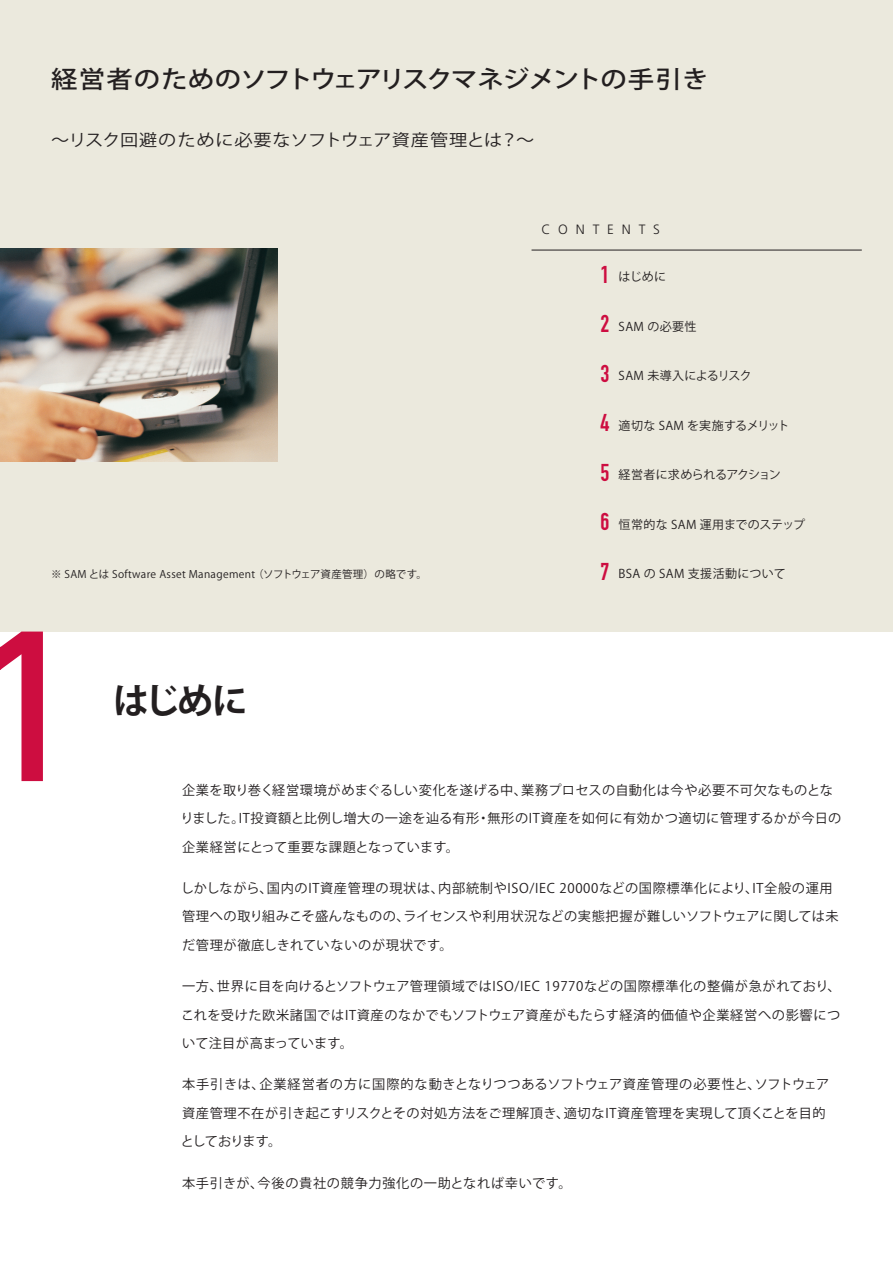
<style>
.page{position:relative;width:893px;height:1263px;background:#fff}
.page>*{position:absolute;margin:0;border:0;box-sizing:border-box;transform-origin:0 0}
.t1{font:210px "DIN Engschrift Alternate";color:#cd0d40}
.t2{font:700 36px "Koz Go Pro";color:#231f20}
.t3{font:500 24px "Koz Go Pro";letter-spacing:-.04em;color:#231f20;scale:1.1 1}
.t4{font:16.5px "Koz Go Pro";letter-spacing:.01em;color:#231f20;scale:1.1 1}
.t5{font:300 13.5px "Frutiger";letter-spacing:.58em;color:#231f20}
.t6{font:13.2px/28.5px "Koz Go Pro";letter-spacing:.05em;color:#231f20}
.t7{font:13.2px/28.5px "Koz Go Pro";letter-spacing:.03em;color:#231f20}
.t8{font:12px "Koz Go Pro";letter-spacing:.03em;color:#231f20}
.t9{font:12px "Koz Go Pro";letter-spacing:-.03em;color:#231f20}
.t10{font:12px "Koz Go Pro";letter-spacing:-.005em;color:#231f20}
.t11{font:10.5px "Koz Go Pro";letter-spacing:.03em;color:#231f20}
.s1{font-family:"DIN Engschrift Alternate";font-size:24px;color:#cd0d40}
</style>
<div class="page">
<div style="left:0;top:0;width:893px;height:631px;background:#ebe9dd"></div>
<img style="left:0;top:249px;width:278px;height:212px">
<hr style="left:531px;top:250px;width:331px;height:1px;background:#231f20">
<svg style="left:0;top:646px;width:1px;height:24px"></svg>
<h3 class="t3" style="left:51px;top:64px;width:599px">経営者のためのソフトウェアリスクマネジメントの手引き</h3>
<p class="t4" style="left:51px;top:129px;width:441px">〜リスク回避のために必要なソフトウェア資産管理とは？〜</p>
<p class="t11" style="left:51px;top:567px;width:377px">※ SAM とは Software Asset Management （ソフトウェア資産管理）の略です。</p>
<p class="t5" style="left:541px;top:222px;width:120px">CONTENTS</p>
<p class="t8" style="left:601px;top:269px;width:67px"><span class="s1">1</span> はじめに</p>
<p class="t8" style="left:601px;top:318px;width:97px"><span class="s1">2</span> SAM の必要性</p>
<p class="t10" style="left:601px;top:368px;width:153px"><span class="s1">3</span> SAM 未導入によるリスク</p>
<p class="t8" style="left:601px;top:417px;width:190px"><span class="s1">4</span> 適切な SAM を実施するメリット</p>
<p class="t9" style="left:601px;top:467px;width:182px"><span class="s1">5</span> 経営者に求められるアクション</p>
<p class="t8" style="left:601px;top:516px;width:206px"><span class="s1">6</span> 恒常的な SAM 運用までのステップ</p>
<p class="t8" style="left:601px;top:566px;width:187px"><span class="s1">7</span> BSA の SAM 支援活動について</p>
<h1 class="t1" style="left:-11px;top:584px;width:80px">1</h1>
<h2 class="t2" style="left:113px;top:678px;width:136px">はじめに</h2>
<p class="t6" style="left:181px;top:776px;width:662px">企業を取り巻く経営環境がめまぐるしい変化を遂げる中、業務プロセスの自動化は今や必要不可欠なものとなりました。IT投資額と比例し増大の一途を辿る有形・無形のIT資産を如何に有効かつ適切に管理するかが今日の企業経営にとって重要な課題となっています。</p>
<p class="t6" style="left:181px;top:874px;width:660px">しかしながら、国内のIT資産管理の現状は、内部統制やISO/IEC 20000などの国際標準化により、IT全般の運用管理への取り組みこそ盛んなものの、ライセンスや利用状況などの実態把握が難しいソフトウェアに関しては未だ管理が徹底しきれていないのが現状です。</p>
<p class="t6" style="left:181px;top:972px;width:661px;text-align:justify">一方、世界に目を向けるとソフトウェア管理領域ではISO/IEC 19770などの国際標準化の整備が急がれており、これを受けた欧米諸国ではIT資産のなかでもソフトウェア資産がもたらす経済的価値や企業経営への影響について注目が高まっています。</p>
<p class="t7" style="left:181px;top:1071px;width:650px">本手引きは、企業経営者の方に国際的な動きとなりつつあるソフトウェア資産管理の必要性と、ソフトウェア資産管理不在が引き起こすリスクとその対処方法をご理解頂き、適切なIT資産管理を実現して頂くことを目的としております。</p>
<p class="t6" style="left:182px;top:1169px;width:391px">本手引きが、今後の貴社の競争力強化の一助となれば幸いです。</p>
</div>
